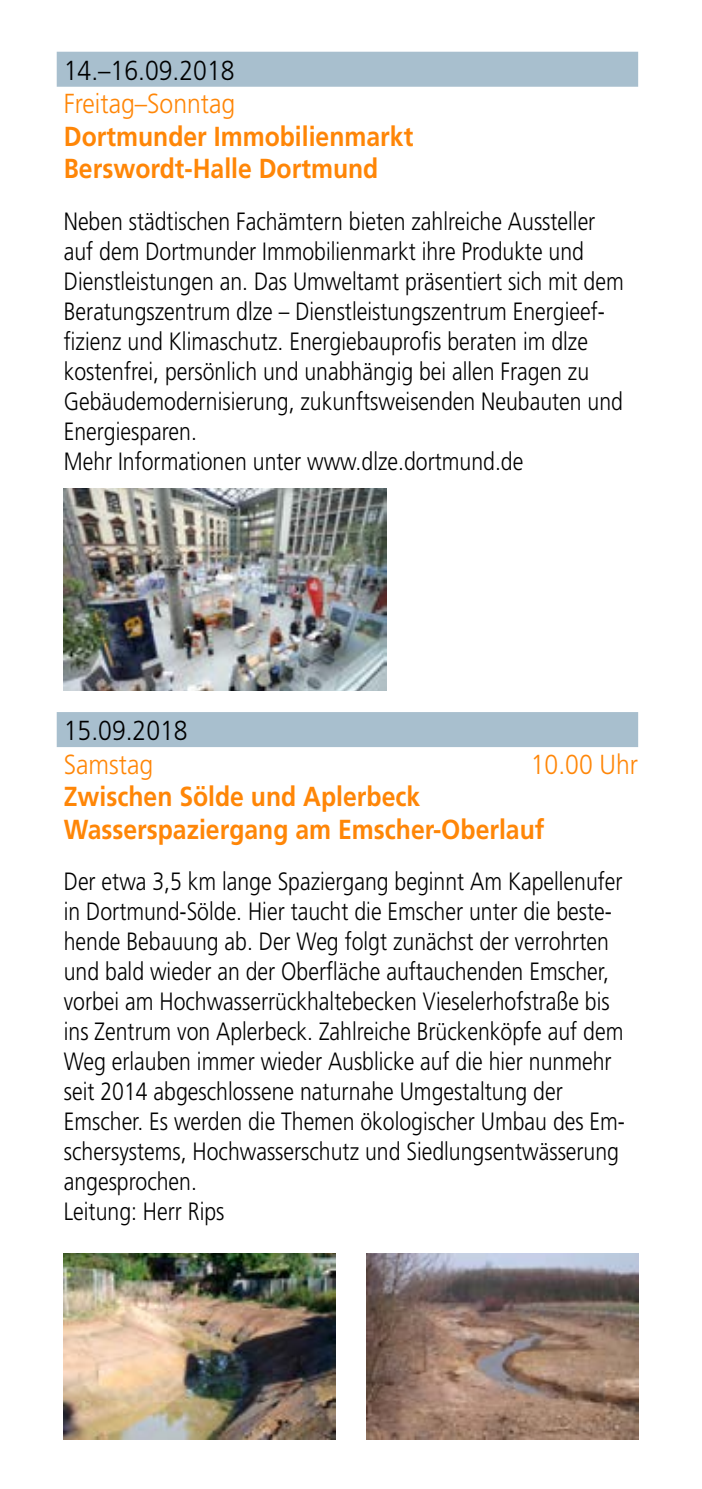
<style>
.page{position:relative;width:702px;height:1489px;background:#fff}
.page>*{position:absolute;margin:0;border:0;box-sizing:border-box;transform-origin:0 0}
.t1{font:700 27.5px/32.5px "Frutiger LT";color:#ff8607;scale:.9 1}
.t2{font:300 27.5px "Frutiger LT";color:#ff8607;scale:.9 1}
.t3{font:300 27.5px "Frutiger LT";color:#000;scale:.9 1}
.t4{font:300 25px/30px "Frutiger LT";color:#000;scale:.85 1}
</style>
<div class="page">
<div style="left:57px;top:52px;width:581px;height:35px;background:#a8bfce"></div>
<div style="left:57px;top:712px;width:581px;height:35px;background:#a8bfce"></div>
<img style="left:64px;top:489px;width:322px;height:202px">
<img style="left:64px;top:1253px;width:272px;height:186px">
<img style="left:366px;top:1253px;width:272px;height:186px">
<p class="t3" style="left:64px;top:55px;width:191px">14.–16.09.2018</p>
<p class="t2" style="left:64px;top:88px;width:192px">Freitag–Sonntag</p>
<p class="t1" style="left:64px;top:120px;width:390px">Dortmunder Immobilienmarkt<br>Berswordt-Halle Dortmund</p>
<p class="t4" style="left:64px;top:206px;width:660px">Neben städtischen Fachämtern bieten zahlreiche Aussteller auf dem Dortmunder Immobilienmarkt ihre Produkte und Dienstleistungen an. Das Umweltamt präsentiert sich mit dem Beratungszentrum dlze – Dienstleistungszentrum Energieef&shy;fizienz und Klimaschutz. Energiebauprofis beraten im dlze kostenfrei, persönlich und unabhängig bei allen Fragen zu Gebäudemodernisierung, zukunftsweisenden Neubauten und Energiesparen.<br>Mehr Informationen unter www.dlze.dortmund.de</p>
<p class="t3" style="left:64px;top:714px;width:139px">15.09.2018</p>
<p class="t2" style="left:64px;top:748px;width:101px">Samstag</p>
<p class="t2" style="left:530px;top:748px;width:121px">10.00 Uhr</p>
<p class="t1" style="left:64px;top:780px;width:535px">Zwischen Sölde und Aplerbeck<br>Wasserspaziergang am Emscher-Oberlauf</p>
<p class="t4" style="left:64px;top:866px;width:661px">Der etwa 3,5 km lange Spaziergang beginnt Am Kapellenufer in Dortmund-Sölde. Hier taucht die Emscher unter die beste&shy;hende Bebauung ab. Der Weg folgt zunächst der verrohrten und bald wieder an der Oberfläche auftauchenden Emscher, vorbei am Hochwasserrückhaltebecken Vieselerhofstraße bis ins Zentrum von Aplerbeck. Zahlreiche Brückenköpfe auf dem Weg erlauben immer wieder Ausblicke auf die hier nunmehr seit 2014 abgeschlossene naturnahe Umgestaltung der Emscher. Es werden die Themen ökologischer Umbau des Em&shy;schersystems, Hochwasserschutz und Siedlungsentwässerung angesprochen.<br>Leitung: Herr Rips</p>
</div>
